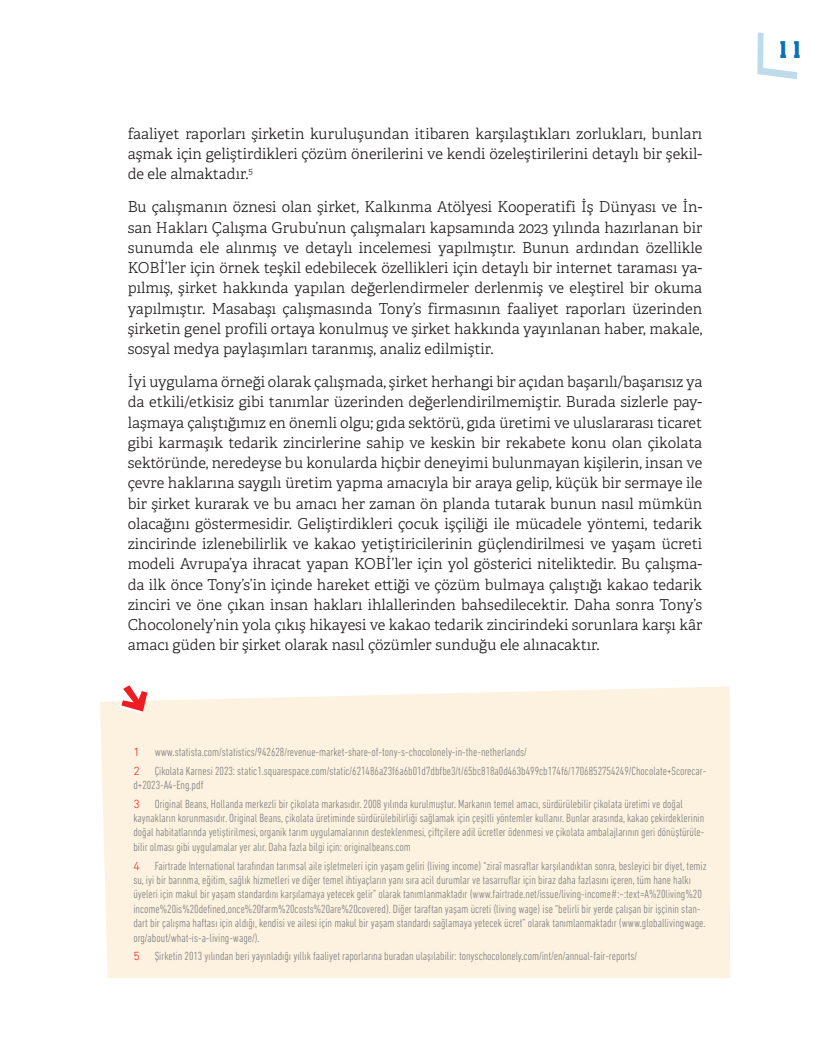
<style>
.page{position:relative;width:830px;height:1063px;background:#fff}
.page>*{position:absolute;margin:0;border:0;box-sizing:border-box;transform-origin:0 0}
.t1{font:22.5px "Aachen BT";color:#0871ba}
.t2{font:300 15px/20.2px "Adelle";color:#231f20;text-align:justify}
.t3{font:300 condensed 12px/14.4px "DIN Next LT Pro";color:#76787b}
.s1{font-stretch:normal;color:#ee1d23}
</style>
<div class="page">
<svg style="left:757px;top:32px;width:40px;height:47px"></svg>
<div style="left:100px;top:686px;width:629px;height:292px;background:#fcf2df"></div>
<svg style="left:119px;top:685px;width:28px;height:29px"></svg>
<p class="t2" style="left:128px;top:124px;width:575px">faaliyet raporları şirketin kuruluşundan itibaren karşılaştıkları zorlukları, bunları aşmak için geliştirdikleri çözüm önerilerini ve kendi özeleştirilerini detaylı bir şekil&shy;de ele almaktadır.<sup>5</sup></p>
<p class="t2" style="left:128px;top:197px;width:576px">Bu çalışmanın öznesi olan şirket, Kalkınma Atölyesi Kooperatifi İş Dünyası ve İn&shy;san Hakları Çalışma Grubu’nun çalışmaları kapsamında 2023 yılında hazırlanan bir sunumda ele alınmış ve detaylı incelemesi yapılmıştır. Bunun ardından özellikle KOBİ’ler için örnek teşkil edebilecek özellikleri için detaylı bir internet taraması ya&shy;pılmış, şirket hakkında yapılan değerlendirmeler derlenmiş ve eleştirel bir okuma yapılmıştır. Masabaşı çalışmasında Tony’s firmasının faaliyet raporları üzerinden şirketin genel profili ortaya konulmuş ve şirket hakkında yayınlanan haber, makale, sosyal medya paylaşımları taranmış, analiz edilmiştir.</p>
<p class="t2" style="left:128px;top:372px;width:576px">İyi uygulama örneği olarak çalışmada, şirket herhangi bir açıdan başarılı/başarısız ya da etkili/etkisiz gibi tanımlar üzerinden değerlendirilmemiştir. Burada sizlerle pay&shy;laşmaya çalıştığımız en önemli olgu; gıda sektörü, gıda üretimi ve uluslararası ticaret gibi karmaşık tedarik zincirlerine sahip ve keskin bir rekabete konu olan çikolata sektöründe, neredeyse bu konularda hiçbir deneyimi bulunmayan kişilerin, insan ve çevre haklarına saygılı üretim yapma amacıyla bir araya gelip, küçük bir sermaye ile bir şirket kurarak ve bu amacı her zaman ön planda tutarak bunun nasıl mümkün olacağını göstermesidir. Geliştirdikleri çocuk işçiliği ile mücadele yöntemi, tedarik zincirinde izlenebilirlik ve kakao yetiştiricilerinin güçlendirilmesi ve yaşam ücreti modeli Avrupa’ya ihracat yapan KOBİ’ler için yol gösterici niteliktedir. Bu çalışma&shy;da ilk önce Tony’s’in içinde hareket ettiği ve çözüm bulmaya çalıştığı kakao tedarik zinciri ve öne çıkan insan hakları ihlallerinden bahsedilecektir. Daha sonra Tony’s Chocolonely’nin yola çıkış hikayesi ve kakao tedarik zincirindeki sorunlara karşı kâr amacı güden bir şirket olarak nasıl çözümler sunduğu ele alınacaktır.</p>
<p class="t3" style="left:133px;top:743px;width:574px;line-height:18.6px"><span class="s1">1</span> www.statista.com/statistics/942628/revenue-market-share-of-tony-s-chocolonely-in-the-netherlands/<br><span class="s1">2</span> Çikolata Karnesi 2023: static1.squarespace.com/static/621486a23f6a6b01d7dbfbe3/t/65bc818a0d463b499cb174f6/1706852754249/Chocolate+Scorecar-</p>
<p class="t3" style="left:133px;top:776px;width:550px;line-height:18.6px">d+2023-A4-Eng.pdf<br><span class="s1">3</span> Original Beans, Hollanda merkezli bir çikolata markasıdır. 2008 yılında kurulmuştur. Markanın temel amacı, sürdürülebilir çikolata üretimi ve doğal</p>
<p class="t3" style="left:133px;top:811px;width:572px;text-align:justify">kaynakların korunmasıdır. Original Beans, çikolata üretiminde sürdürülebilirliği sağlamak için çeşitli yöntemler kullanır. Bunlar arasında, kakao çekirdeklerinin doğal habitatlarında yetiştirilmesi, organik tarım uygulamalarının desteklenmesi, çiftçilere adil ücretler ödenmesi ve çikolata ambalajlarının geri dönüştürüle&shy;bilir olması gibi uygulamalar yer alır. Daha fazla bilgi için: originalbeans.com</p>
<p class="t3" style="left:133px;top:858px;width:574px"><span class="s1">4</span> Fairtrade International tarafından tarımsal aile işletmeleri için yaşam geliri (living income) “ziraî masraflar karşılandıktan sonra, besleyici bir diyet, temiz su, iyi bir barınma, eğitim, sağlık hizmetleri ve diğer temel ihtiyaçların yanı sıra acil durumlar ve tasarruflar için biraz daha fazlasını içeren, tüm hane halkı üyeleri için makul bir yaşam standardını karşılamaya yetecek gelir” olarak tanımlanmaktadır (www.fairtrade.net/issue/living-income#:~:text=A%20living%20 income%20is%20defined,once%20farm%20costs%20are%20covered). Diğer taraftan yaşam ücreti (living wage) ise “belirli bir yerde çalışan bir işçinin stan&shy;dart bir çalışma haftası için aldığı, kendisi ve ailesi için makul bir yaşam standardı sağlamaya yetecek ücret” olarak tanımlanmaktadır (www.globallivingwage. org/about/what-is-a-living-wage/).</p>
<p class="t3" style="left:133px;top:949px;width:505px"><span class="s1">5</span> Şirketin 2013 yılından beri yayınladığı yıllık faaliyet raporlarına buradan ulaşılabilir: tonyschocolonely.com/int/en/annual-fair-reports/</p>
<h1 class="t1" style="left:776px;top:35px;width:29px">11</h1>
</div>
